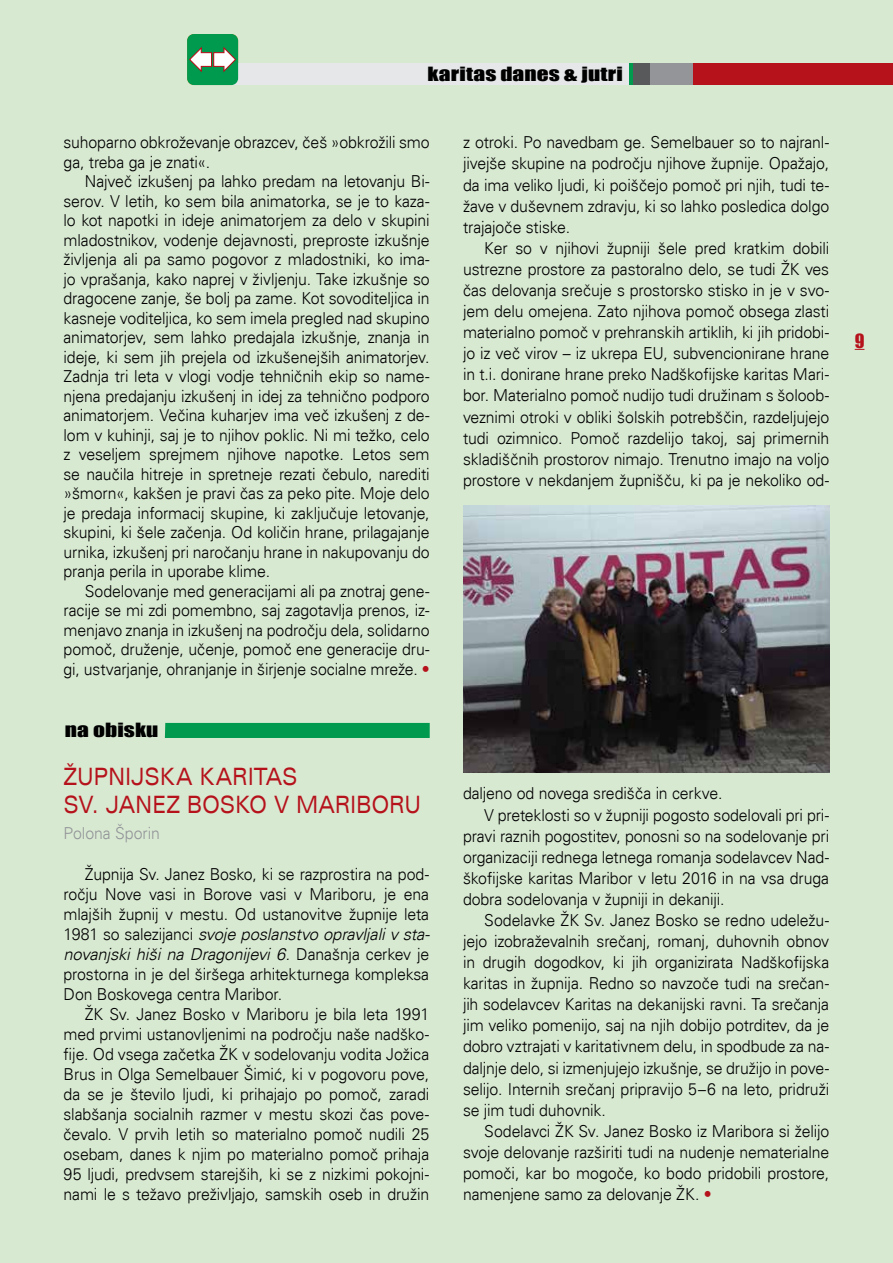
<style>
.page{position:relative;width:893px;height:1263px;background:#d8e9d2}
.page>*{position:absolute;margin:0;border:0;box-sizing:border-box;transform-origin:0 0}
.t1{font:expanded 24px/27.6px "Univers";color:#b5121b;scale:.78 1}
.t2{font:18px "Impact";letter-spacing:.005em;color:#000;scale:1.3 1}
.t3{font:18px "Impact";color:#b5121b}
.t4{font:300 16.5px/19.5px "Univers";letter-spacing:-.01em;color:#000;text-align:justify;scale:.96 1}
.t5{font:300 16.5px "Univers";letter-spacing:-.005em;color:#939598;scale:.96 1}
.s1{font-size:16.65px;color:#b5121b}
.s2{font-style:italic}
</style>
<div class="page">
<div style="left:225px;top:64px;width:668px;height:21px;background:#e6e7e8"></div>
<div style="left:634px;top:64px;width:259px;height:21px;background:#58595b"></div>
<div style="left:651px;top:64px;width:242px;height:21px;background:#939598"></div>
<div style="left:693px;top:64px;width:200px;height:21px;background:#b5121b"></div>
<div style="left:187px;top:34px;width:51px;height:51px;background:#009a4e;border-radius:7px"></div>
<svg style="left:189px;top:47px;width:48px;height:26px"></svg>
<img style="left:463px;top:505px;width:366px;height:268px">
<div style="left:165px;top:723px;width:265px;height:15px;background:#009a4e"></div>
<p class="t2" style="left:461px;top:60px;width:126px">škofijska karitas</p>
<p class="t2" style="left:428px;top:60px;width:152px">karitas danes &amp; jutri</p>
<p class="t4" style="left:64px;top:133px;width:383px">suhoparno obkroževanje obrazcev, češ »obkrožili smo ga, treba ga je znati«.</p>
<p class="t4" style="left:64px;top:172px;width:383px;text-indent:21px">Največ izkušenj pa lahko predam na letovanju Bi&shy;serov. V letih, ko sem bila animatorka, se je to kaza&shy;lo kot napotki in ideje animatorjem za delo v skupini mladostnikov, vodenje dejavnosti, preproste izkušnje življenja ali pa samo pogovor z mladostniki, ko ima&shy;jo vprašanja, kako naprej v življenju. Take izkušnje so dragocene zanje, še bolj pa zame. Kot sovoditeljica in kasneje voditeljica, ko sem imela pregled nad skupino animatorjev, sem lahko predajala izkušnje, znanja in ideje, ki sem jih prejela od izkušenejših animatorjev.<br>Zadnja tri leta v vlogi vodje tehničnih ekip so name&shy;njena predajanju izkušenj in idej za tehnično podporo animatorjem. Večina kuharjev ima več izkušenj z de&shy;lom v kuhinji, saj je to njihov poklic. Ni mi težko, celo z veseljem sprejmem njihove napotke. Letos sem se naučila hitreje in spretneje rezati čebulo, narediti »šmorn«, kakšen je pravi čas za peko pite. Moje delo je predaja informacij skupine, ki zaključuje letovanje, skupini, ki šele začenja. Od količin hrane, prilagajanje urnika, izkušenj pri naročanju hrane in nakupovanju do pranja perila in uporabe klime.</p>
<p class="t4" style="left:64px;top:581px;width:383px;text-indent:21px">Sodelovanje med generacijami ali pa znotraj gene&shy;racije se mi zdi pomembno, saj zagotavlja prenos, iz&shy;menjavo znanja in izkušenj na področju dela, solidarno pomoč, druženje, učenje, pomoč ene generacije dru&shy;gi, ustvarjanje, ohranjanje in širjenje socialne mreže. <span class="s1">•</span></p>
<p class="t2" style="left:65px;top:716px;width:73px">na obisku</p>
<h1 class="t1" style="left:64px;top:763px;width:460px">ŽUPNIJSKA KARITAS<br>SV. JANEZ BOSKO V MARIBORU</h1>
<p class="t5" style="left:64px;top:823px;width:102px">Polona Šporin</p>
<p class="t4" style="left:64px;top:864px;width:383px;line-height:20.1px;text-indent:21px">Župnija Sv. Janez Bosko, ki se razprostira na pod&shy;ročju Nove vasi in Borove vasi v Mariboru, je ena mlajših župnij v mestu. Od ustanovitve župnije leta 1981 so salezijanci <span class="s2">svoje poslanstvo opravljali v sta&shy;novanjski hiši na Dragonijevi 6.</span> Današnja cerkev je prostorna in je del širšega arhitekturnega kompleksa Don Boskovega centra Maribor.</p>
<p class="t4" style="left:64px;top:1004px;width:382px;line-height:20.1px;text-indent:21px">ŽK Sv. Janez Bosko v Mariboru je bila leta 1991 med prvimi ustanovljenimi na področju naše nadško&shy;fije. Od vsega začetka ŽK v sodelovanju vodita Jožica Brus in Olga Semelbauer Šimić, ki v pogovoru pove, da se je število ljudi, ki prihajajo po pomoč, zaradi slabšanja socialnih razmer v mestu skozi čas pove&shy;čevalo. V prvih letih so materialno pomoč nudili 25 osebam, danes k njim po materialno pomoč prihaja 95 ljudi, predvsem starejših, ki se z nizkimi pokojni&shy;nami le s težavo preživljajo, samskih oseb in družin</p>
<p class="t4" style="left:463px;top:132px;width:383px;line-height:21.1px">z otroki. Po navedbam ge. Semelbauer so to najranl&shy;jivejše skupine na področju njihove župnije. Opažajo, da ima veliko ljudi, ki poiščejo pomoč pri njih, tudi te&shy;žave v duševnem zdravju, ki so lahko posledica dolgo trajajoče stiske.</p>
<p class="t4" style="left:463px;top:237px;width:383px;line-height:21.1px;text-indent:21px">Ker so v njihovi župniji šele pred kratkim dobili ustrezne prostore za pastoralno delo, se tudi ŽK ves čas delovanja srečuje s prostorsko stisko in je v svo&shy;jem delu omejena. Zato njihova pomoč obsega zlasti materialno pomoč v prehranskih artiklih, ki jih pridobi&shy;jo iz več virov – iz ukrepa EU, subvencionirane hrane in t.i. donirane hrane preko Nadškofijske karitas Mari&shy;bor. Materialno pomoč nudijo tudi družinam s šoloob&shy;veznimi otroki v obliki šolskih potrebščin, razdeljujejo tudi ozimnico. Pomoč razdelijo takoj, saj primernih skladiščnih prostorov nimajo. Trenutno imajo na voljo prostore v nekdanjem župnišču, ki pa je nekoliko od-</p>
<p class="t4" style="left:463px;top:784px;width:272px">daljeno od novega središča in cerkve.</p>
<p class="t4" style="left:484px;top:805px;width:361px">V preteklosti so v župniji pogosto sodelovali pri pri-</p>
<p class="t4" style="left:463px;top:826px;width:383px">pravi raznih pogostitev, ponosni so na sodelovanje pri</p>
<p class="t4" style="left:463px;top:847px;width:383px">organizaciji rednega letnega romanja sodelavcev Nad-</p>
<p class="t4" style="left:463px;top:868px;width:383px">škofijske karitas Maribor v letu 2016 in na vsa druga</p>
<p class="t4" style="left:463px;top:889px;width:274px">dobra sodelovanja v župniji in dekaniji.</p>
<p class="t4" style="left:484px;top:910px;width:361px">Sodelavke ŽK Sv. Janez Bosko se redno udeležu-</p>
<p class="t4" style="left:463px;top:931px;width:383px">jejo izobraževalnih srečanj, romanj, duhovnih obnov</p>
<p class="t4" style="left:463px;top:952px;width:383px">in drugih dogodkov, ki jih organizirata Nadškofijska</p>
<p class="t4" style="left:463px;top:974px;width:383px">karitas in župnija. Redno so navzoče tudi na srečan-</p>
<p class="t4" style="left:463px;top:995px;width:383px">jih sodelavcev Karitas na dekanijski ravni. Ta srečanja</p>
<p class="t4" style="left:463px;top:1016px;width:383px">jim veliko pomenijo, saj na njih dobijo potrditev, da je</p>
<p class="t4" style="left:463px;top:1037px;width:383px">dobro vztrajati v karitativnem delu, in spodbude za na-</p>
<p class="t4" style="left:463px;top:1058px;width:383px">daljnje delo, si izmenjujejo izkušnje, se družijo in pove-</p>
<p class="t4" style="left:463px;top:1079px;width:383px">selijo. Internih srečanj pripravijo 5–6 na leto, pridruži</p>
<p class="t4" style="left:463px;top:1100px;width:150px">se jim tudi duhovnik.</p>
<p class="t4" style="left:484px;top:1121px;width:361px">Sodelavci ŽK Sv. Janez Bosko iz Maribora si želijo</p>
<p class="t4" style="left:463px;top:1142px;width:383px">svoje delovanje razširiti tudi na nudenje nematerialne</p>
<p class="t4" style="left:463px;top:1163px;width:383px">pomoči, kar bo mogoče, ko bodo pridobili prostore,</p>
<p class="t4" style="left:463px;top:1185px;width:261px">namenjene samo za delovanje ŽK. <span class="s1">•</span></p>
<p class="t3" style="left:855px;top:326px;width:11px">9</p>
</div>
